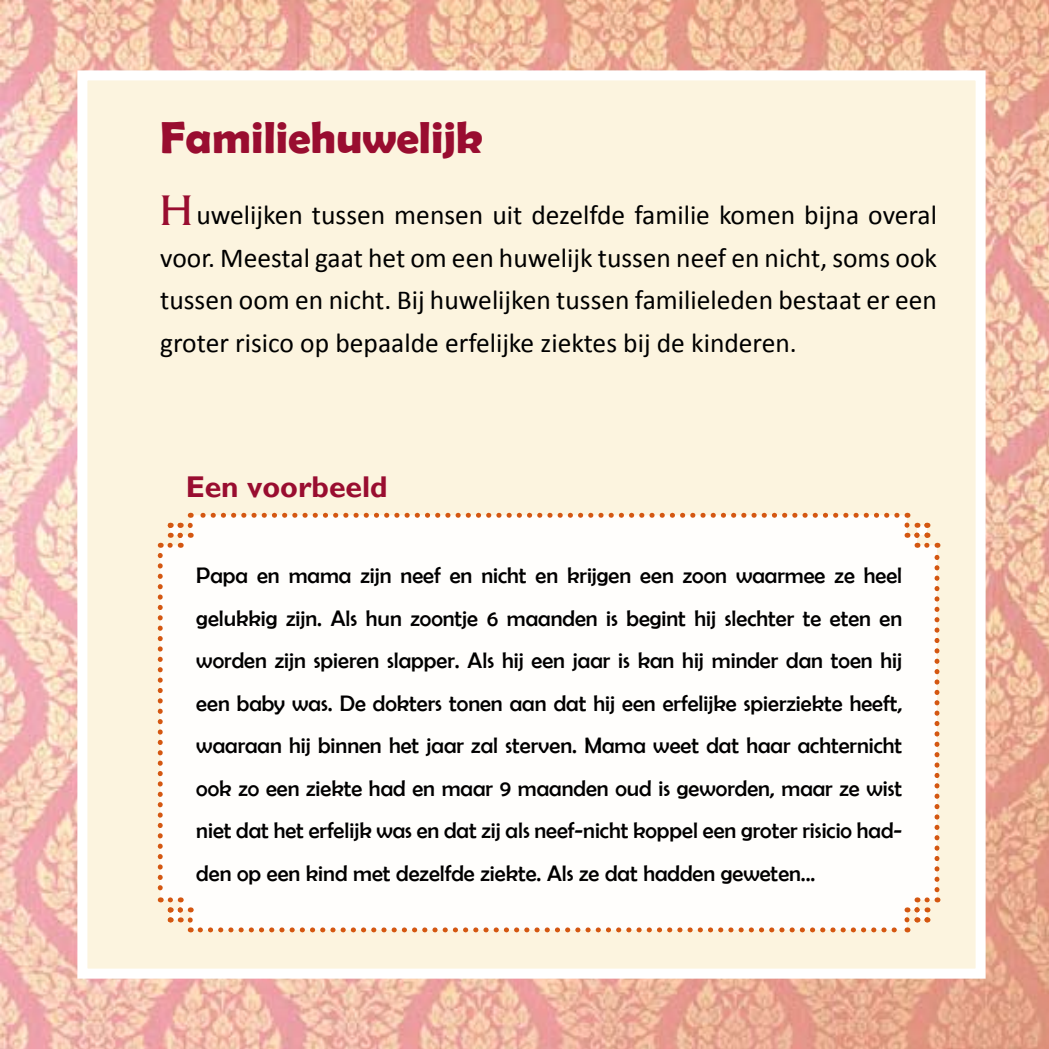
<style>
.page{position:relative;width:1049px;height:1049px;background:#fff}
.page>*{position:absolute;margin:0;border:0;box-sizing:border-box;transform-origin:0 0}
.t1{font:700 45px "Berlin Sans FB Demi";color:#990d30}
.t2{font:45px "France Plain";color:#990d30}
.t3{font:700 30px "Gill Sans";color:#990d30}
.t4{font:27.5px/42.5px "Calibri";color:#000;text-align:justify}
.t5{font:22.5px/42.5px "Berlin Sans FB";color:#000;text-align:justify}
</style>
<div class="page">
<img style="left:0;top:0;width:1049px;height:1049px">
<div style="left:82px;top:75px;width:898px;height:898px;background:#fcf4df"></div>
<div style="left:77px;top:70px;width:908px;height:908px;border:10px solid #fff"></div>
<div style="left:160px;top:515px;width:777px;height:415px;background:#fffefc"></div>
<svg style="left:158px;top:555px;width:35px;height:377px;background:#fbf2e9"></svg>
<svg style="left:200px;top:897px;width:738px;height:35px;background:#fcf3ec"></svg>
<svg style="left:904px;top:513px;width:35px;height:377px;background:#fcf2ea"></svg>
<svg style="left:160px;top:513px;width:737px;height:35px;background:#fcf3eb"></svg>
<h1 class="t1" style="left:160px;top:112px;width:324px">Familiehuwelijk</h1>
<h1 class="t2" style="left:160px;top:185px;width:34px">H</h1>
<p class="t4" style="left:160px;top:193px;width:778px;text-indent:36px">uwelijken tussen mensen uit dezelfde familie komen bijna overal voor. Meestal gaat het om een huwelijk tussen neef en nicht, soms ook tussen oom en nicht. Bij huwelijken tussen familieleden bestaat er een groter risico op bepaalde erfelijke ziektes bij de kinderen.</p>
<h2 class="t3" style="left:186px;top:469px;width:204px">Een voorbeeld</h2>
<p class="t5" style="left:196px;top:554px;width:707px">Papa en mama zijn neef en nicht en krijgen een zoon waarmee ze heel gelukkig zijn. Als hun zoontje 6 maanden is begint hij slechter te eten en worden zijn spieren slapper. Als hij een jaar is kan hij minder dan toen hij een baby was. De dokters tonen aan dat hij een erfelijke spierziekte heeft, waaraan hij binnen het jaar zal sterven. Mama weet dat haar achternicht ook zo een ziekte had en maar 9 maanden oud is geworden, maar ze wist niet dat het erfelijk was en dat zij als neef-nicht koppel een groter risicio had&shy;den op een kind met dezelfde ziekte. Als ze dat hadden geweten...</p>
</div>
